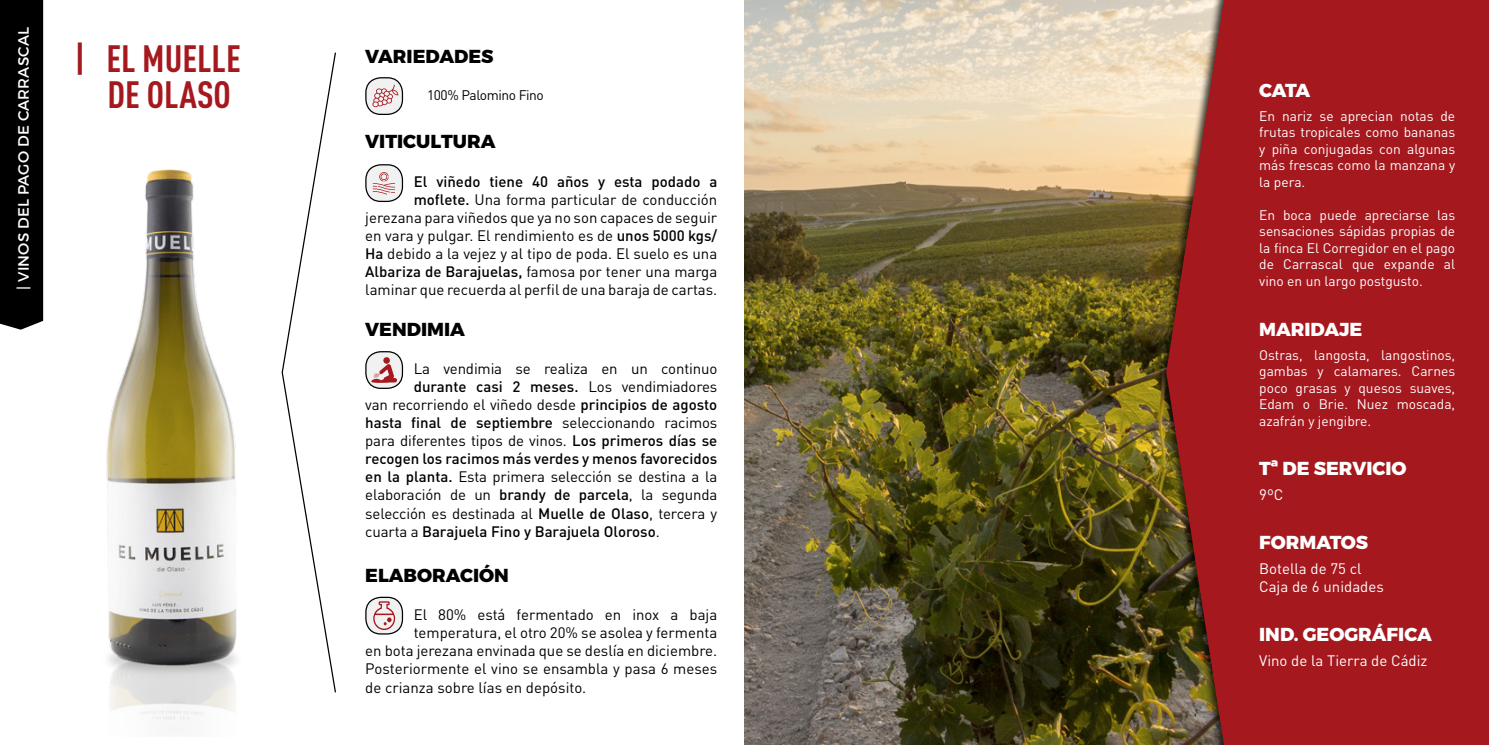
<style>
.page{position:relative;width:1489px;height:745px;background:#fff}
.page>*{position:absolute;margin:0;border:0;box-sizing:border-box;transform-origin:0 0}
.t1{font:700 condensed 37.5px/36.2px "DIN Pro";color:#a5181e;text-align:right}
.t2{font:800 18.75px "Montserrat";color:#fff}
.t3{font:800 18.75px "Montserrat";color:#000}
.t4{font:15px/18px "DIN Pro";color:#000;text-align:right}
.t5{font:500 15px "DIN Pro";color:#000}
.t6{font:15px/18px "DIN Pro";color:#fff}
.t7{font:15px "Montserrat";letter-spacing:.01em;color:#fff}
.t8{font:13.75px/16.5px "DIN Pro";color:#fff;text-align:justify}
.t9{font:13.75px "DIN Pro";letter-spacing:-.03em;color:#000}
.s1{font-weight:500}
.s2{font-weight:400}
</style>
<div class="page">
<div style="left:366px;top:78px;width:36px;height:36px;background:#f1f1f2;border-radius:15px"></div>
<div style="left:365px;top:77px;width:38px;height:38px;border:1px solid #000;border-radius:15px"></div>
<div style="left:366px;top:351px;width:36px;height:37px;background:#f1f1f2;border-radius:15px"></div>
<div style="left:365px;top:351px;width:38px;height:37px;border:1px solid #000;border-radius:15px"></div>
<div style="left:366px;top:597px;width:36px;height:36px;background:#f1f1f2;border-radius:15px"></div>
<div style="left:365px;top:596px;width:38px;height:38px;border:1px solid #000;border-radius:15px"></div>
<div style="left:366px;top:165px;width:36px;height:36px;background:#f1f1f2;border-radius:15px"></div>
<div style="left:365px;top:164px;width:38px;height:38px;border:1px solid #000;border-radius:15px"></div>
<svg style="left:372px;top:85px;width:26px;height:22px"></svg>
<svg style="left:375px;top:172px;width:20px;height:22px"></svg>
<div style="left:383px;top:357px;width:7px;height:6px;background:#a5181e;border-radius:50%"></div>
<svg style="left:375px;top:363px;width:22px;height:20px"></svg>
<svg style="left:375px;top:601px;width:20px;height:28px"></svg>
<img style="left:744px;top:0;width:412px;height:744px">
<div style="left:1156px;top:0;width:332px;height:744px;background:#000;opacity:.75"></div>
<svg style="left:1166px;top:0;width:322px;height:744px;background:#a22123"></svg>
<div style="left:0;top:0;width:43px;height:115px;background:#000"></div>
<img style="left:0;top:115px;width:375px;height:619px">
<p class="t7" style="left:14px;top:290px;width:264px;rotate:-90deg">| VINOS DEL PAGO DE CARRASCAL</p>
<h1 class="t1" style="left:74px;top:37px;width:168px">| EL MUELLE<br>DE OLASO</h1>
<p class="t3" style="left:365px;top:45px;width:130px">VARIEDADES</p>
<p class="t9" style="left:427px;top:85px;width:118px">100% Palomino Fino</p>
<p class="t3" style="left:365px;top:129px;width:132px">VITICULTURA</p>
<p class="t4" style="left:365px;top:171px;width:353px"><span class="s1">El viñedo tiene 40 años y esta podado a moflete.</span> Una forma particular de conducción jerezana para viñedos que ya no son capaces de seguir en vara y pulgar. El rendimiento es de <span class="s1">unos 5000 kgs/ Ha</span> debido a la vejez y al tipo de poda. El suelo es una <span class="s1">Albariza de Barajuelas,</span> famosa por tener una marga laminar que recuerda al perfil de una baraja de cartas.</p>
<p class="t3" style="left:365px;top:317px;width:101px">VENDIMIA</p>
<p class="t4" style="left:413px;top:358px;width:305px">La vendimia se realiza en un continuo</p>
<p class="t5" style="left:413px;top:374px;width:305px">durante casi 2 meses. <span class="s2">Los vendimiadores</span></p>
<p class="t4" style="left:365px;top:394px;width:353px">van recorriendo el viñedo desde <span class="s1">principios de agosto</span></p>
<p class="t5" style="left:365px;top:410px;width:353px">hasta final de septiembre <span class="s2">seleccionando racimos</span></p>
<p class="t4" style="left:365px;top:430px;width:353px">para diferentes tipos de vinos. <span class="s1">Los primeros días se</span></p>
<p class="t5" style="left:365px;top:446px;width:353px">recogen los racimos más verdes y menos favorecidos</p>
<p class="t4" style="left:365px;top:466px;width:353px"><span class="s1">en la planta.</span> Esta primera selección se destina a la</p>
<p class="t4" style="left:365px;top:484px;width:353px">elaboración de un <span class="s1">brandy de parcela</span>, la segunda</p>
<p class="t4" style="left:365px;top:502px;width:353px">selección es destinada al <span class="s1">Muelle de Olaso</span>, tercera y</p>
<p class="t5" style="left:365px;top:518px;width:296px"><span class="s2">cuarta a</span> Barajuela Fino y Barajuela Oloroso<span class="s2">.</span></p>
<p class="t3" style="left:365px;top:563px;width:145px">ELABORACIÓN</p>
<p class="t4" style="left:413px;top:604px;width:305px">El 80% está fermentado en inox a baja</p>
<p class="t4" style="left:413px;top:622px;width:305px">temperatura, el otro 20% se asolea y fermenta</p>
<p class="t4" style="left:365px;top:640px;width:353px">en bota jerezana envinada que se deslía en diciembre.</p>
<p class="t4" style="left:365px;top:658px;width:353px">Posteriormente el vino se ensambla y pasa 6 meses</p>
<p class="t4" style="left:365px;top:676px;width:222px">de crianza sobre lías en depósito.</p>
<p class="t2" style="left:1259px;top:78px;width:53px">CATA</p>
<p class="t8" style="left:1259px;top:106px;width:197px">En nariz se aprecian notas de frutas tropicales como bananas y piña conjugadas con algunas más frescas como la manzana y la pera.</p>
<p class="t8" style="left:1259px;top:205px;width:197px">En boca puede apreciarse las sensaciones sápidas propias de la finca El Corregidor en el pago de Carrascal que expande al vino en un largo postgusto.</p>
<p class="t2" style="left:1259px;top:317px;width:105px">MARIDAJE</p>
<p class="t8" style="left:1259px;top:345px;width:197px">Ostras, langosta, langostinos, gambas y calamares. Carnes poco grasas y quesos suaves, Edam o Brie. Nuez moscada, azafrán y jengibre.</p>
<p class="t2" style="left:1259px;top:456px;width:149px">Tª DE SERVICIO</p>
<p class="t6" style="left:1259px;top:483px;width:26px">9ºC</p>
<p class="t2" style="left:1259px;top:530px;width:110px">FORMATOS</p>
<p class="t6" style="left:1259px;top:557px;width:126px">Botella de 75 cl<br>Caja de 6 unidades</p>
<p class="t2" style="left:1259px;top:622px;width:174px">IND. GEOGRÁFICA</p>
<p class="t6" style="left:1259px;top:650px;width:170px">Vino de la Tierra de Cádiz</p>
</div>
